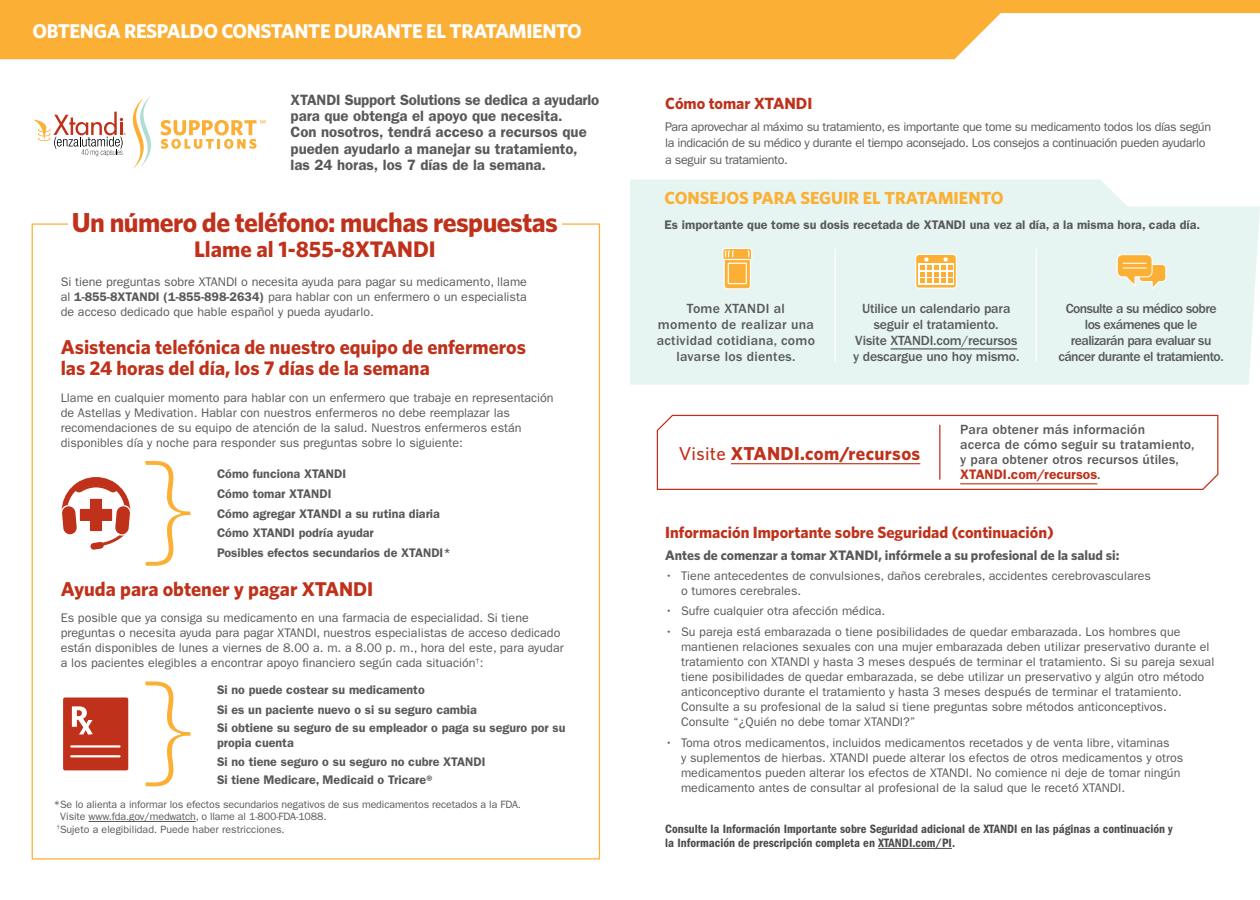
<style>
.page{position:relative;width:1260px;height:900px;background:#fff}
.page>*{position:absolute;margin:0;border:0;box-sizing:border-box;transform-origin:0 0}
.XTANDI_CALLOUT_BODY{font:700 27.5px "Whitney";letter-spacing:-.02em;color:#bf311a}
.XTANDI_CALLOUT_BODY-2{font:700 22.5px "Whitney";color:#bf311a}
.XTANDI_Body_Copy{font:700 20px/21.2px "Whitney";color:#bf311a}
.PAGE_TITLE{font:700 20px "Whitney";letter-spacing:-.02em;color:#fff}
.SubHead{font:700 18.75px "Whitney";letter-spacing:.02em;color:#bf311a}
.XTANDI_Subhead_YELLO{font:700 17.5px "Whitney";color:#fbaf34}
.XTANDI_CALLOUT_BODY-3{font:700 16.25px "Whitney";color:#bf311a}
.XTANDI_Body_Copy-2{font:700 16.25px "Whitney";color:#bf311a}
.XTANDI_Body_Copy-3{font:600 15px/16.2px "ITC Franklin Gothic Std";color:#58595b}
.XTANDI_CALLOUT_BODY-4{font:500 13.75px/15px "ITC Franklin Gothic Std";letter-spacing:.01em;color:#58595b}
.SubHead-2{font:500 13.75px/16.2px "ITC Franklin Gothic Std";letter-spacing:-.01em;color:#58595b;text-align:center}
.SubHead-3{font:500 13.75px/16.2px "ITC Franklin Gothic Std";letter-spacing:-.04em;color:#58595b;text-align:center}
.SubHead-4{font:500 13.75px/16.2px "ITC Franklin Gothic Std";letter-spacing:.02em;color:#58595b;text-align:center}
.XTANDI_Subhead_RED{font:700 13.75px "Whitney";color:#58595b}
.XTANDI_Body_Copy-4{font:12.5px/15px "ITC Franklin Gothic Std";color:#58595b}
.XTANDI_Body_Copy-5{font:600 12.5px/15px "ITC Franklin Gothic Std";color:#58595b}
.XTANDI_Body_Copy-6{font:12.5px/16.2px "ITC Franklin Gothic Std";letter-spacing:-.03em;color:#58595b}
.XTANDI_Body_Copy-7{font:12.5px/13.8px "ITC Franklin Gothic Std Dm Cd";color:#4d4d4f}
.XTANDI_Subhead_YELLO-2{font:600 12.5px "ITC Franklin Gothic Std";color:#58595b}
.XTANDI_Body_Copy-8{font:10.62px/12.5px "ITC Franklin Gothic Std";letter-spacing:-.01em;color:#58595b}
.s1{font-weight:600}
.s2{font-weight:500}
.s3{font-weight:600;color:#bf311a}
</style>
<div class="page">
<div style="left:630px;top:179px;width:630px;height:206px;background:#e7f5f2"></div>
<hr style="left:1036px;top:249px;width:1px;height:113px;background:#fff">
<hr style="left:834px;top:249px;width:2px;height:113px;background:#fff">
<svg style="left:722px;top:248px;width:30px;height:41px"></svg>
<div style="left:728px;top:263px;width:18px;height:21px;background:#fbaf34"></div>
<div style="left:728px;top:263px;width:19px;height:21px;border:1px solid #fff"></div>
<svg style="left:915px;top:254px;width:42px;height:35px"></svg>
<svg style="left:1116px;top:254px;width:51px;height:35px;background:#f4d08e"></svg>
<hr style="left:1123px;top:267px;width:23px;height:2px;background:#fff">
<hr style="left:891px;top:348px;width:126px;height:1px;background:#4d4d4f">
<svg style="left:656px;top:414px;width:563px;height:76px"></svg>
<hr style="left:939px;top:425px;width:1px;height:55px;background:#bf311a">
<hr style="left:960px;top:483px;width:137px;height:1px;background:#bf311a">
<hr style="left:731px;top:463px;width:189px;height:1px;background:#bf311a">
<hr style="left:878px;top:848px;width:74px;height:1px;background:#4d4d4f">
<svg style="left:0;top:0;width:1260px;height:59px;fill:#fbaf34"></svg>
<svg style="left:33px;top:96px;width:233px;height:73px"></svg>
<svg style="left:145px;top:681px;width:46px;height:106px"></svg>
<svg style="left:63px;top:697px;width:66px;height:74px;background:#c74d39"></svg>
<svg style="left:61px;top:477px;width:70px;height:73px"></svg>
<svg style="left:145px;top:461px;width:46px;height:105px"></svg>
<hr style="left:89px;top:821px;width:107px;height:1px;background:#58595b">
<p class="PAGE_TITLE" style="left:32px;top:19px;width:551px">OBTENGA RESPALDO CONSTANTE DURANTE EL TRATAMIENTO</p>
<p class="XTANDI_Body_Copy-3" style="left:291px;top:92px;width:310px">XTANDI Support Solutions se dedica a ayudarlo para que obtenga el apoyo que necesita.<br>Con nosotros, tendrá acceso a recursos que pueden ayudarlo a manejar su tratamiento, las 24 horas, los 7 días de la semana.</p>
<p class="XTANDI_CALLOUT_BODY" style="left:72px;top:205px;width:488px">Un número de teléfono: muchas respuestas</p>
<p class="XTANDI_CALLOUT_BODY-2" style="left:194px;top:235px;width:243px">Llame al 1-855-8XTANDI</p>
<p class="XTANDI_Body_Copy-4" style="left:61px;top:274px;width:468px;text-align:justify">Si tiene preguntas sobre XTANDI o necesita ayuda para pagar su medicamento, llame al <span class="s1">1-855-8XTANDI (1-855-898-2634)</span> para hablar con un enfermero o un especialista de acceso dedicado que hable español y pueda ayudarlo.</p>
<p class="XTANDI_Body_Copy" style="left:61px;top:336px;width:467px">Asistencia telefónica de nuestro equipo de enfermeros las 24 horas del día, los 7 días de la semana</p>
<p class="XTANDI_Body_Copy-4" style="left:61px;top:390px;width:494px">Llame en cualquier momento para hablar con un enfermero que trabaje en representación de Astellas y Medivation. Hablar con nuestros enfermeros no debe reemplazar las recomendaciones de su equipo de atención de la salud. Nuestros enfermeros están disponibles día y noche para responder sus preguntas sobre lo siguiente:</p>
<p class="XTANDI_Body_Copy-5" style="left:217px;top:467px;width:131px">Cómo funciona XTANDI</p>
<p class="XTANDI_Body_Copy-5" style="left:217px;top:486px;width:116px">Cómo tomar XTANDI</p>
<p class="XTANDI_Body_Copy-5" style="left:217px;top:506px;width:224px">Cómo agregar XTANDI a su rutina diaria</p>
<p class="XTANDI_Body_Copy-5" style="left:217px;top:526px;width:158px">Cómo XTANDI podría ayudar</p>
<p class="XTANDI_Body_Copy-5" style="left:217px;top:545px;width:235px">Posibles efectos secundarios de XTANDI*</p>
<p class="XTANDI_Body_Copy" style="left:61px;top:578px;width:314px">Ayuda para obtener y pagar XTANDI</p>
<p class="XTANDI_Body_Copy-4" style="left:61px;top:611px;width:505px">Es posible que ya consiga su medicamento en una farmacia de especialidad. Si tiene preguntas o necesita ayuda para pagar XTANDI, nuestros especialistas de acceso dedicado están disponibles de lunes a viernes de 8.00 a. m. a 8.00 p. m., hora del este, para ayudar a los pacientes elegibles a encontrar apoyo financiero según cada situación<sup>†</sup>:</p>
<p class="XTANDI_Body_Copy-5" style="left:217px;top:683px;width:209px">Si no puede costear su medicamento</p>
<p class="XTANDI_Body_Copy-5" style="left:217px;top:702px;width:261px">Si es un paciente nuevo o si su seguro cambia</p>
<p class="XTANDI_Body_Copy-5" style="left:217px;top:721px;width:350px">Si obtiene su seguro de su empleador o paga su seguro por su propia cuenta</p>
<p class="XTANDI_Body_Copy-5" style="left:217px;top:754px;width:270px">Si no tiene seguro o su seguro no cubre XTANDI</p>
<p class="XTANDI_Body_Copy-5" style="left:217px;top:772px;width:220px">Si tiene Medicare, Medicaid o Tricare®</p>
<p class="XTANDI_Body_Copy-8" style="left:60px;top:798px;width:462px;text-indent:-6px">*Se lo alienta a informar los efectos secundarios negativos de sus medicamentos recetados a la FDA.<br>Visite www.fda.gov/medwatch, o llame al 1-800-FDA-1088.</p>
<p class="XTANDI_Body_Copy-8" style="left:56px;top:823px;width:230px"><sup>†</sup>Sujeto a elegibilidad. Puede haber restricciones.</p>
<p class="XTANDI_Body_Copy-2" style="left:665px;top:94px;width:149px">Cómo tomar XTANDI</p>
<p class="XTANDI_Body_Copy-6" style="left:665px;top:119px;width:547px">Para aprovechar al máximo su tratamiento, es importante que tome su medicamento todos los días según la indicación de su médico y durante el tiempo aconsejado. Los consejos a continuación pueden ayudarlo a seguir su tratamiento.</p>
<p class="XTANDI_Subhead_YELLO" style="left:665px;top:187px;width:341px">CONSEJOS PARA SEGUIR EL TRATAMIENTO</p>
<p class="XTANDI_Subhead_YELLO-2" style="left:665px;top:218px;width:537px">Es importante que tome su dosis recetada de XTANDI una vez al día, a la misma hora, cada día.</p>
<p class="SubHead-4" style="left:657px;top:300px;width:160px">Tome XTANDI al momento de realizar una actividad cotidiana, como lavarse los dientes.</p>
<p class="SubHead-2" style="left:853px;top:300px;width:168px">Utilice un calendario para seguir el tratamiento.<br>Visite XTANDI.com/recursos y descargue uno hoy mismo.</p>
<p class="SubHead-3" style="left:1059px;top:300px;width:167px">Consulte a su médico sobre los exámenes que le realizarán para evaluar su cáncer durante el tratamiento.</p>
<p class="SubHead" style="left:679px;top:442px;width:243px"><span class="s2">Visite</span> XTANDI.com/recursos</p>
<p class="XTANDI_CALLOUT_BODY-4" style="left:960px;top:422px;width:236px">Para obtener más información<br>acerca de cómo seguir su tratamiento, y para obtener otros recursos útiles,<br><span class="s3">XTANDI.com/recursos</span>.</p>
<p class="XTANDI_CALLOUT_BODY-3" style="left:665px;top:522px;width:390px">Información Importante sobre Seguridad (continuación)</p>
<p class="XTANDI_Subhead_RED" style="left:665px;top:546px;width:456px">Antes de comenzar a tomar XTANDI, infórmele a su profesional de la salud si:</p>
<p class="XTANDI_Body_Copy-4" style="left:681px;top:568px;width:472px;text-indent:-16px">• Tiene antecedentes de convulsiones, daños cerebrales, accidentes cerebrovasculares o tumores cerebrales.</p>
<p class="XTANDI_Body_Copy-4" style="left:665px;top:604px;width:221px">• Sufre cualquier otra afección médica.</p>
<p class="XTANDI_Body_Copy-4" style="left:681px;top:624px;width:535px;text-indent:-16px">• Su pareja está embarazada o tiene posibilidades de quedar embarazada. Los hombres que mantienen relaciones sexuales con una mujer embarazada deben utilizar preservativo durante el tratamiento con XTANDI y hasta 3 meses después de terminar el tratamiento. Si su pareja sexual tiene posibilidades de quedar embarazada, se debe utilizar un preservativo y algún otro método anticonceptivo durante el tratamiento y hasta 3 meses después de terminar el tratamiento.<br>Consulte a su profesional de la salud si tiene preguntas sobre métodos anticonceptivos.<br>Consulte “¿Quién no debe tomar XTANDI?”</p>
<p class="XTANDI_Body_Copy-4" style="left:681px;top:735px;width:504px;text-indent:-16px">• Toma otros medicamentos, incluidos medicamentos recetados y de venta libre, vitaminas<br>y suplementos de hierbas. XTANDI puede alterar los efectos de otros medicamentos y otros medicamentos pueden alterar los efectos de XTANDI. No comience ni deje de tomar ningún medicamento antes de consultar al profesional de la salud que le recetó XTANDI.</p>
<p class="XTANDI_Body_Copy-7" style="left:665px;top:822px;width:509px">Consulte la Información Importante sobre Seguridad adicional de XTANDI en las páginas a continuación y la Información de prescripción completa en XTANDI.com/PI.</p>
</div>
